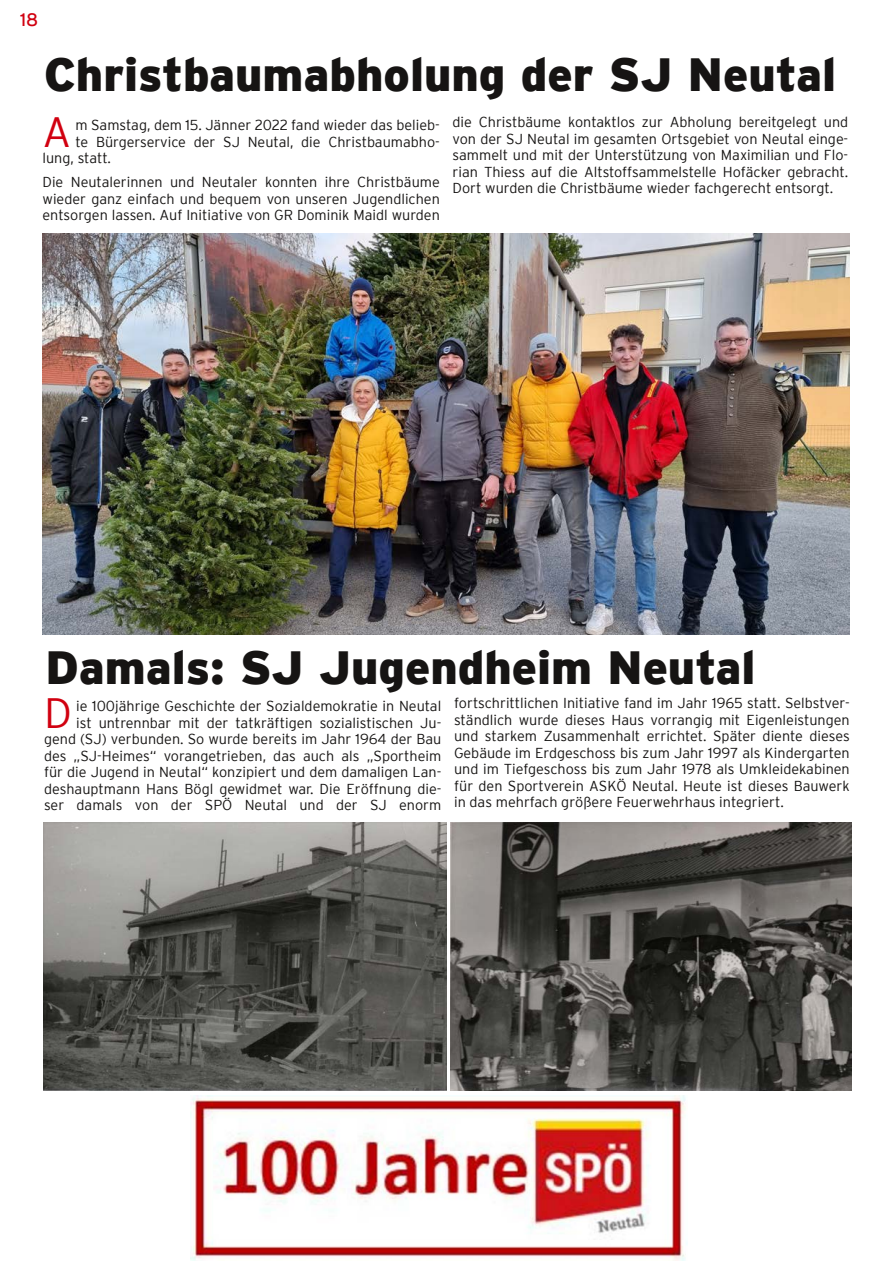
<style>
.page{position:relative;width:893px;height:1263px;background:#fff}
.page>*{position:absolute;margin:0;border:0;box-sizing:border-box;transform-origin:0 0}
.t1{font:900 46.5px "Interstate";color:#161413}
.t2{font:300 42.3px "Interstate";color:#d10010}
.t3{font:18px "Interstate";color:#d10010}
.t4{font:300 14.4px/16.5px "Interstate";color:#161413;text-align:justify}
</style>
<div class="page">
<img style="left:43px;top:234px;width:806px;height:400px">
<img style="left:44px;top:823px;width:403px;height:267px">
<img style="left:451px;top:823px;width:401px;height:267px">
<img style="left:190px;top:1096px;width:498px;height:164px">
<p class="t3" style="left:20px;top:9px;width:20px">18</p>
<h1 class="t1" style="left:44px;top:48px;width:793px">Christbaumabholung der SJ Neutal</h1>
<h2 class="t2" style="left:43px;top:108px;width:30px">A</h2>
<p class="t4" style="left:76px;top:117px;width:366px">m Samstag, dem 15. Jänner 2022 fand wieder das belieb-</p>
<p class="t4" style="left:453px;top:114px;width:397px">die Christbäume kontaktlos zur Abholung bereitgelegt und von der SJ Neutal im gesamten Ortsgebiet von Neutal einge&shy;sammelt und mit der Unterstützung von Maximilian und Flo&shy;rian Thiess auf die Altstoffsammelstelle Hofäcker gebracht.<br>Dort wurden die Christbäume wieder fachgerecht entsorgt.</p>
<p class="t4" style="left:76px;top:133px;width:366px">te Bürgerservice der SJ Neutal, die Christbaumabho-</p>
<p class="t4" style="left:43px;top:150px;width:70px">lung, statt.</p>
<p class="t4" style="left:43px;top:174px;width:399px">Die Neutalerinnen und Neutaler konnten ihre Christbäume wieder ganz einfach und bequem von unseren Jugendlichen entsorgen lassen. Auf Initiative von GR Dominik Maidl wurden</p>
<h1 class="t1" style="left:46px;top:641px;width:712px">Damals: SJ Jugendheim Neutal</h1>
<h2 class="t2" style="left:44px;top:689px;width:29px">D</h2>
<p class="t4" style="left:44px;top:698px;width:399px;text-align:right">ie 100jährige Geschichte der Sozialdemokratie in Neutal<br>ist untrennbar mit der tatkräftigen sozialistischen Ju&shy;gend (SJ) verbunden. So wurde bereits im Jahr 1964 der Bau des „SJ-Heimes“ vorangetrieben, das auch als „Sportheim für die Jugend in Neutal“ konzipiert und dem damaligen Lan&shy;deshauptmann Hans Bögl gewidmet war. Die Eröffnung die&shy;ser damals von der SPÖ Neutal und der SJ enorm</p>
<p class="t4" style="left:454px;top:695px;width:397px">fortschrittlichen Initiative fand im Jahr 1965 statt. Selbstver&shy;ständlich wurde dieses Haus vorrangig mit Eigenleistungen und starkem Zusammenhalt errichtet. Später diente dieses Gebäude im Erdgeschoss bis zum Jahr 1997 als Kindergarten und im Tiefgeschoss bis zum Jahr 1978 als Umkleidekabinen für den Sportverein ASKÖ Neutal. Heute ist dieses Bauwerk in das mehrfach größere Feuerwehrhaus integriert.</p>
</div>
